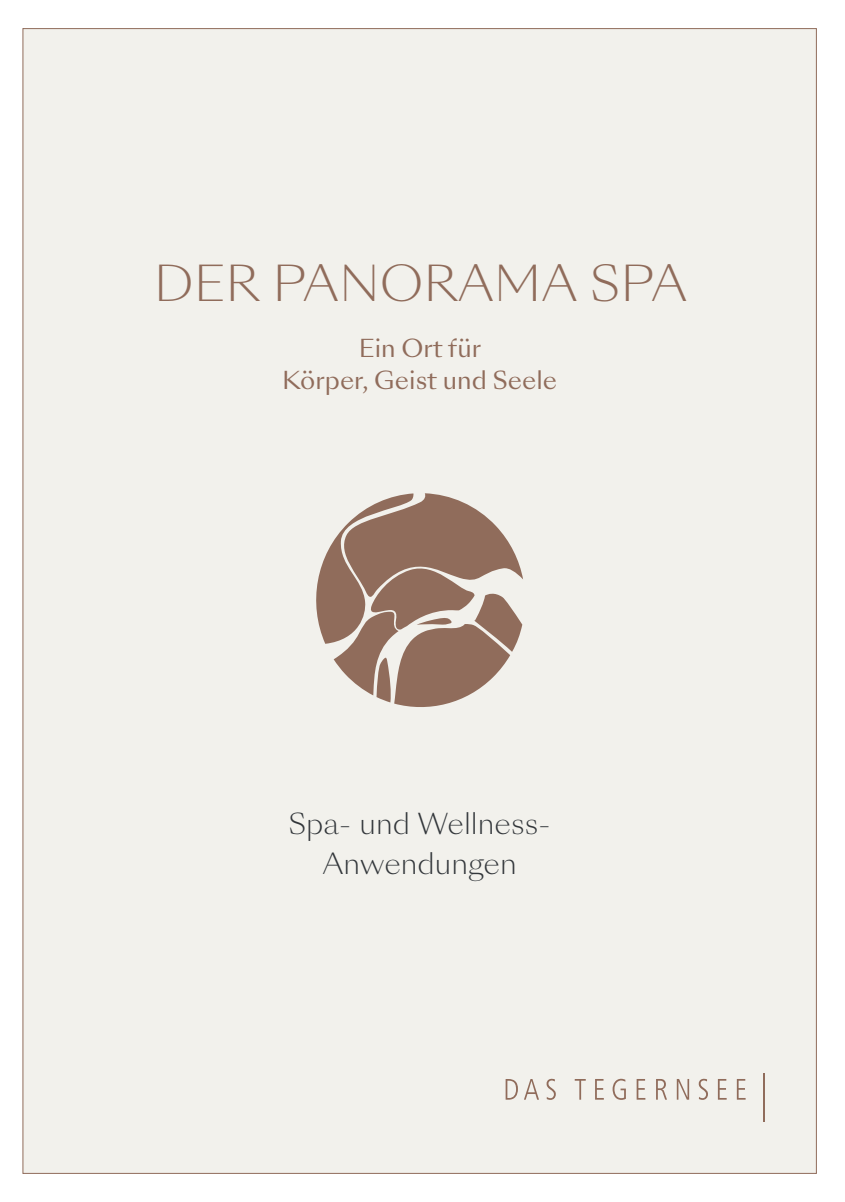
<style>
.page{position:relative;width:845px;height:1202px;background:#fff}
.page>*{position:absolute;margin:0;border:0;box-sizing:border-box;transform-origin:0 0}
.t1{font:300 48px "Sang Bleu Sunrise";color:#906c5b}
.t2{font:300 28px/40px "Sang Bleu Sunrise";color:#32363a;text-align:center}
.t3{font:24px/32px "Sang Bleu Sunrise";color:#906c5b;text-align:center}
</style>
<div class="page">
<div style="left:23px;top:28px;width:793px;height:1146px;background:#f2f1ec;border:1px solid #906c5b"></div>
<svg style="left:316px;top:493px;width:207px;height:214px"></svg>
<hr style="left:763px;top:1073px;width:1px;height:48px;background:#906c5b">
<svg style="left:505px;top:1079px;width:13px;height:21px"></svg>
<svg style="left:524px;top:1079px;width:15px;height:21px"></svg>
<svg style="left:546px;top:1079px;width:10px;height:21px"></svg>
<svg style="left:718px;top:1079px;width:8px;height:21px"></svg>
<svg style="left:699px;top:1079px;width:9px;height:21px"></svg>
<svg style="left:656px;top:1079px;width:11px;height:21px"></svg>
<svg style="left:677px;top:1079px;width:12px;height:21px"></svg>
<svg style="left:636px;top:1079px;width:9px;height:21px"></svg>
<svg style="left:595px;top:1079px;width:9px;height:21px"></svg>
<svg style="left:575px;top:1079px;width:11px;height:21px"></svg>
<svg style="left:612px;top:1079px;width:14px;height:21px"></svg>
<svg style="left:737px;top:1079px;width:8px;height:21px"></svg>
<h1 class="t1" style="left:154px;top:251px;width:535px">DER PANORAMA SPA</h1>
<p class="t3" style="left:282px;top:333px;width:276px">Ein Ort für<br>Körper, Geist und Seele</p>
<p class="t2" style="left:288px;top:805px;width:264px">Spa- und Wellness-<br>Anwendungen</p>
</div>
